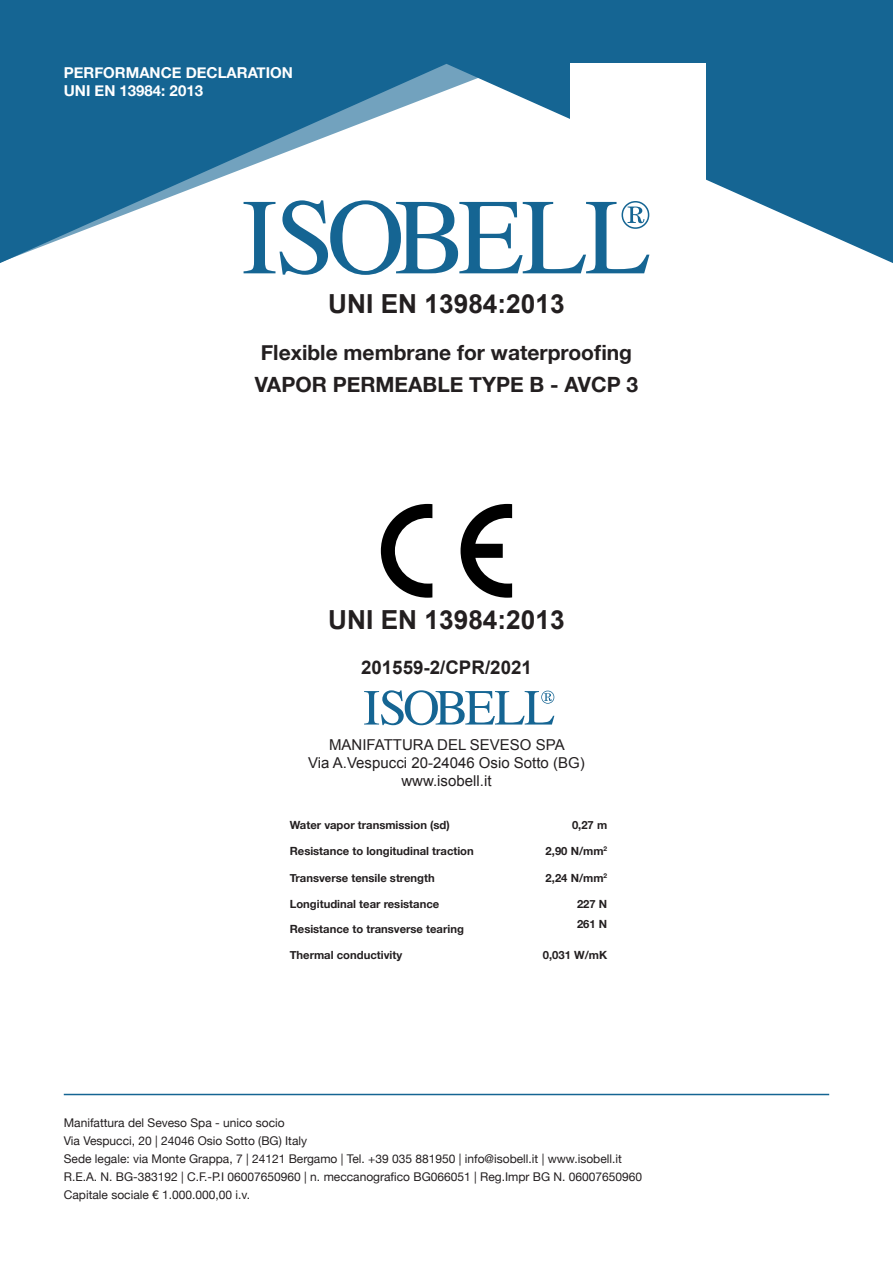
<style>
.page{position:relative;width:893px;height:1263px;background:#fff}
.page>*{position:absolute;margin:0;border:0;box-sizing:border-box;transform-origin:0 0}
.t1{font:700 26.25px "Arial";color:#231f20}
.t2{font:700 21px/32px "Helvetica Neue";color:#231f20}
.t3{font:700 18.75px "Arial";color:#231f20}
.t4{font:15px "Arial";color:#231f20}
.t5{font:700 15px/18px "Helvetica Neue";color:#fff}
.t6{font:12px/18px "Helvetica Neue";color:#231f20}
.Tabella{font:700 11.25px "Helvetica Neue";color:#231f20}
</style>
<div class="page">
<hr style="left:64px;top:1094px;width:765px;height:1px;background:#156593">
<svg style="left:0;top:0;width:893px;height:263px;fill:#156593"></svg>
<div style="left:570px;top:63px;width:136px;height:127px;background:#fff"></div>
<svg style="left:244px;top:200px;width:405px;height:75px"></svg>
<svg style="left:381px;top:504px;width:51px;height:94px"></svg>
<svg style="left:461px;top:504px;width:51px;height:94px"></svg>
<svg style="left:364px;top:690px;width:190px;height:35px"></svg>
<p class="t5" style="left:64px;top:64px;width:231px">PERFORMANCE DECLARATION<br>UNI EN 13984: 2013</p>
<h1 class="t1" style="left:328px;top:287px;width:238px">UNI EN 13984:2013</h1>
<h2 class="t2" style="left:255px;top:337px;width:385px">Flexible membrane for waterproofing<br>VAPOR PERMEABLE TYPE B - AVCP 3</h2>
<p class="t1" style="left:328px;top:603px;width:238px">UNI EN 13984:2013</p>
<p class="t3" style="left:361px;top:655px;width:172px">201559-2/CPR/2021</p>
<p class="t4" style="left:329px;top:735px;width:237px">MANIFATTURA DEL SEVESO SPA</p>
<p class="t4" style="left:308px;top:753px;width:278px">Via A.Vespucci 20-24046 Osio Sotto (BG)</p>
<p class="t4" style="left:401px;top:771px;width:92px">www.isobell.it</p>
<p class="Tabella" style="left:290px;top:816px;width:161px">Water vapor transmission (sd)</p>
<p class="Tabella" style="left:572px;top:816px;width:37px">0,27 m</p>
<p class="Tabella" style="left:290px;top:842px;width:186px">Resistance to longitudinal traction</p>
<p class="Tabella" style="left:290px;top:869px;width:147px">Transverse tensile strength</p>
<p class="Tabella" style="left:546px;top:842px;width:63px">2,90 N/mm<sup>2</sup></p>
<p class="Tabella" style="left:546px;top:869px;width:63px">2,24 N/mm<sup>2</sup></p>
<p class="Tabella" style="left:290px;top:895px;width:151px">Longitudinal tear resistance</p>
<p class="Tabella" style="left:290px;top:920px;width:176px">Resistance to transverse tearing</p>
<p class="Tabella" style="left:577px;top:895px;width:32px">227 N</p>
<p class="Tabella" style="left:577px;top:915px;width:32px">261 N</p>
<p class="Tabella" style="left:290px;top:946px;width:114px">Thermal conductivity</p>
<p class="Tabella" style="left:543px;top:946px;width:66px">0,031 W/mK</p>
<p class="t6" style="left:64px;top:1114px;width:580px">Manifattura del Seveso Spa - unico socio<br>Via Vespucci, 20 | 24046 Osio Sotto (BG) Italy<br>Sede legale: via Monte Grappa, 7 | 24121 Bergamo | Tel. +39 035 881950 | info@isobell.it | www.isobell.it R.E.A. N. BG-383192 | C.F.-P.I 06007650960 | n. meccanografico BG066051 | Reg.Impr BG N. 06007650960<br>Capitale sociale € 1.000.000,00 i.v.</p>
</div>
